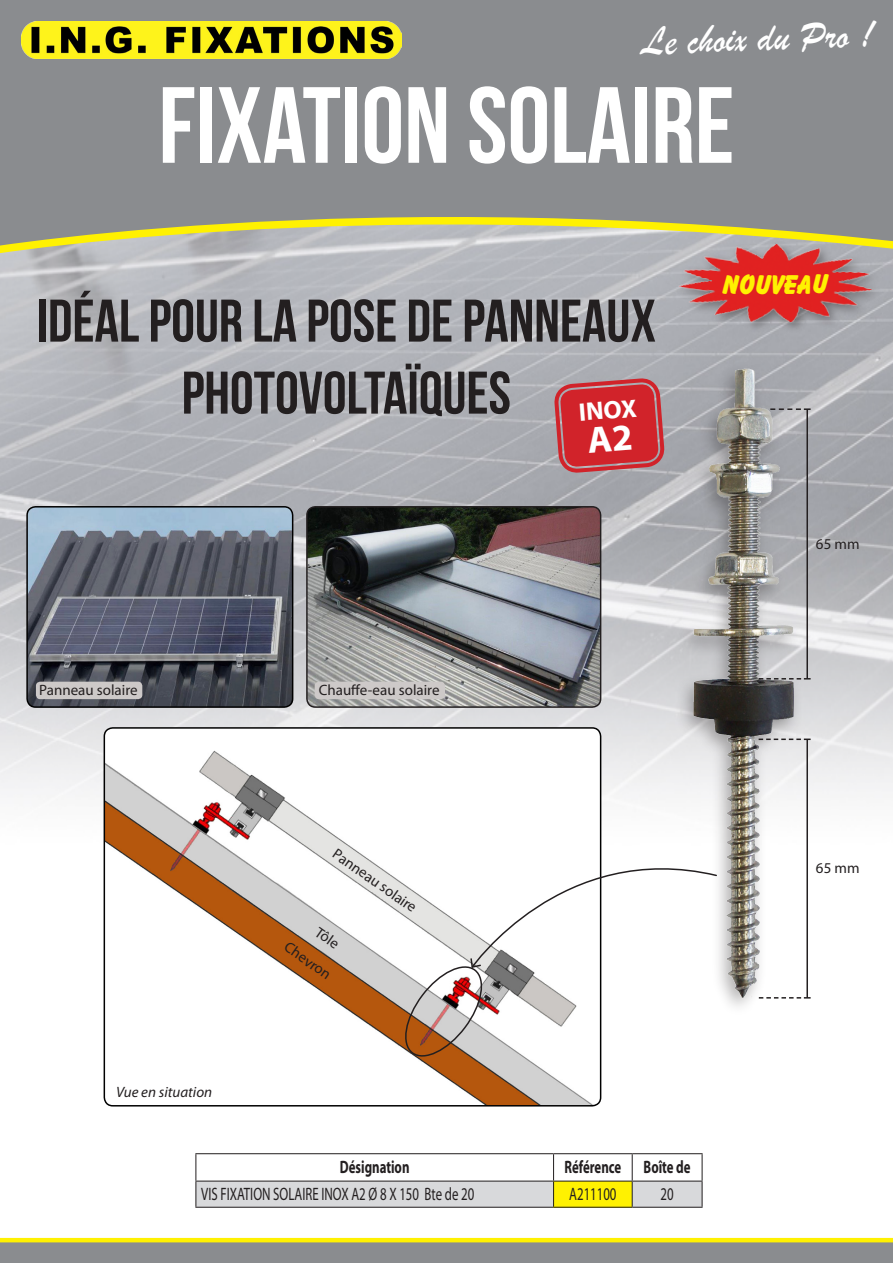
<style>
.page{position:relative;width:893px;height:1263px;background:#fff}
.page>*{position:absolute;margin:0;border:0;box-sizing:border-box;transform-origin:0 0}
.t1{font:108px "Bebas Neue";color:#fff}
.t2{font:60px "Bebas Neue";color:#231f20}
.t3{font:41.55px "Brush Script";color:#fff;scale:.95 1}
.t4{font:26.1px "Balloonist SF Bold";letter-spacing:-.03em;color:#fff101}
.t5{font:700 25.5px "Myriad Pro";color:#fff}
.t6{font:18px "Myriad Pro";color:#231f20;scale:.71 1}
.t7{font:700 18px "Myriad Pro";color:#231f20;scale:.71 1}
.t8{font:15px "Myriad Pro";color:#231f20}
.t9{font:italic 15px "Myriad Pro";color:#231f20}
</style>
<div class="page">
<img style="left:0;top:264px;width:893px;height:597px">
<svg style="left:0;top:0;width:893px;height:264px;background:#929390"></svg>
<svg style="left:0;top:1238px;width:893px;height:25px;background:#9e9d75"></svg>
<img style="left:21px;top:21px;width:381px;height:37px">
<hr style="left:195px;top:1153px;width:359px;height:1px;background:#231f20">
<hr style="left:554px;top:1153px;width:78px;height:1px;background:#231f20">
<hr style="left:632px;top:1153px;width:71px;height:1px;background:#231f20">
<svg style="left:195px;top:1154px;width:508px;height:53px"></svg>
<hr style="left:195px;top:1207px;width:359px;height:1px;background:#231f20">
<hr style="left:554px;top:1207px;width:78px;height:1px;background:#231f20">
<hr style="left:632px;top:1207px;width:71px;height:1px;background:#231f20">
<img style="left:672px;top:223px;width:209px;height:121px">
<img style="left:642px;top:353px;width:200px;height:654px">
<hr style="left:806px;top:739px;width:2px;height:259px;background:#231f20">
<hr style="left:806px;top:409px;width:2px;height:270px;background:#231f20">
<svg style="left:759px;top:738px;width:52px;height:2px"></svg>
<svg style="left:759px;top:997px;width:52px;height:1px"></svg>
<svg style="left:770px;top:408px;width:41px;height:2px"></svg>
<svg style="left:759px;top:678px;width:52px;height:1px"></svg>
<img style="left:104px;top:728px;width:497px;height:378px">
<div style="left:104px;top:727px;width:497px;height:379px;border:2px solid #000;border-radius:9px"></div>
<svg style="left:401px;top:839px;width:317px;height:223px"></svg>
<img style="left:27px;top:507px;width:266px;height:200px">
<div style="left:26px;top:506px;width:267px;height:202px;border:2px solid #000;border-radius:9px"></div>
<img style="left:307px;top:507px;width:294px;height:200px">
<div style="left:306px;top:506px;width:295px;height:202px;border:2px solid #231f20;border-radius:9px"></div>
<div style="left:36px;top:682px;width:106px;height:17px;background:#cdc9c8;border-radius:4px"></div>
<div style="left:315px;top:682px;width:130px;height:17px;background:#cdc9c8;border-radius:4px"></div>
<svg style="left:556px;top:380px;width:107px;height:91px;background:#cb363c"></svg>
<p class="t3" style="left:641px;top:16px;width:246px;rotate:-2deg">Le choix du Pro !</p>
<p class="t1" style="left:158px;top:66px;width:577px">FIXATION SOLAIRE</p>
<p class="t2" style="left:37px;top:288px;width:621px">IDÉAL POUR LA POSE DE PANNEAUX</p>
<p class="t2" style="left:182px;top:360px;width:331px">PHOTOVOLTAÏQUES</p>
<p class="t5" style="left:578px;top:396px;width:59px;rotate:-4deg">INOX</p>
<p class="t8" style="left:39px;top:681px;width:100px">Panneau solaire</p>
<p class="t8" style="left:319px;top:681px;width:122px">Chauffe-eau solaire</p>
<p class="t4" style="left:720px;top:268px;width:108px">NOUVEAU</p>
<p class="t8" style="left:816px;top:534px;width:45px">65 mm</p>
<p class="t8" style="left:340px;top:845px;width:100px;rotate:35deg">Panneau solaire</p>
<p class="t9" style="left:116px;top:1083px;width:98px">Vue en situation</p>
<p class="t8" style="left:322px;top:923px;width:27px;rotate:35deg">Tôle</p>
<p class="t8" style="left:291px;top:938px;width:55px;rotate:35deg">Chevron</p>
<p class="t7" style="left:340px;top:1155px;width:99px">Désignation</p>
<p class="t7" style="left:564px;top:1155px;width:82px">Référence</p>
<p class="t7" style="left:644px;top:1155px;width:68px">Boîte de</p>
<p class="t6" style="left:201px;top:1183px;width:386px">VIS FIXATION SOLAIRE INOX A2 Ø 8 X 150 Bte de 20</p>
<p class="t6" style="left:569px;top:1183px;width:68px">A211100</p>
<p class="t6" style="left:661px;top:1183px;width:20px">20</p>
<p class="t8" style="left:816px;top:859px;width:45px">65 mm</p>
</div>
